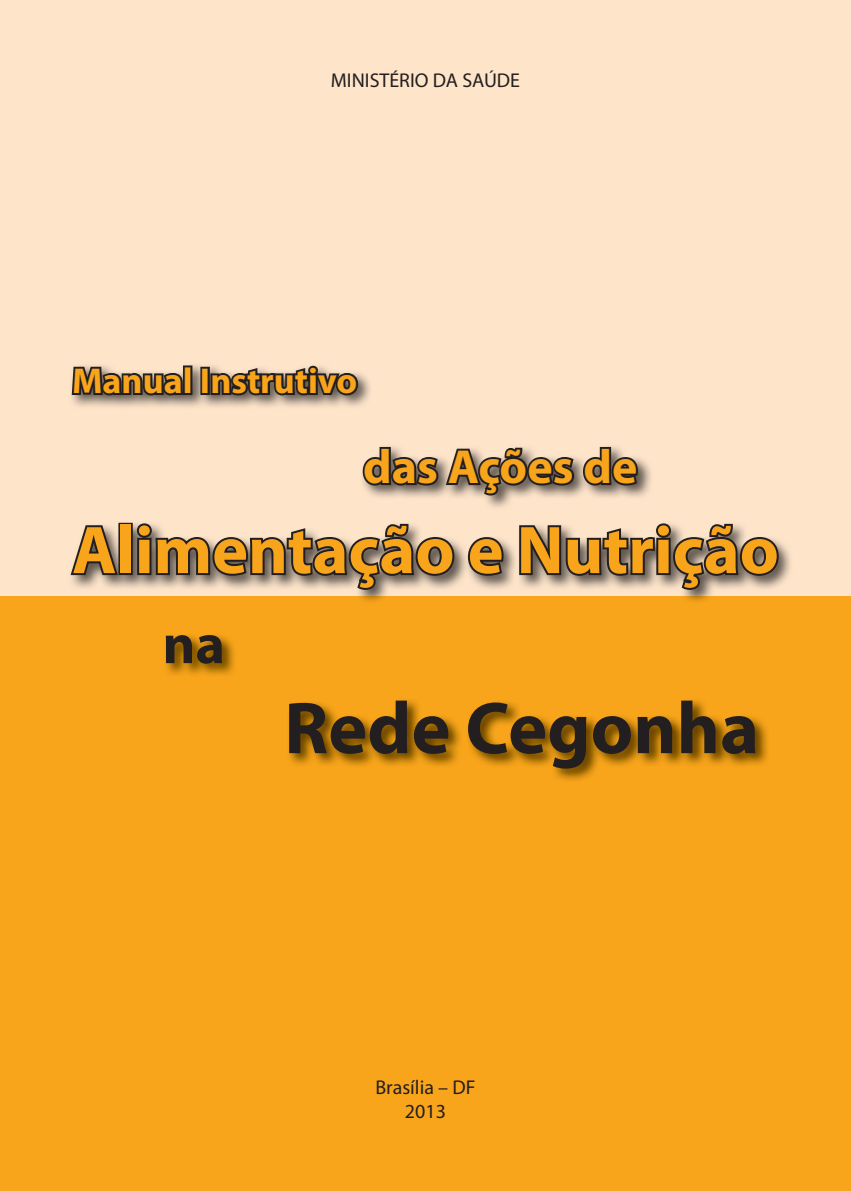
<style>
.page{position:relative;width:851px;height:1191px;background:#fff}
.page>*{position:absolute;margin:0;border:0;box-sizing:border-box;transform-origin:0 0}
.t1{font:700 74px "Myriad Pro";color:#231f20}
.t2{font:700 68px "Myriad Pro";color:#f9a51b}
.t3{font:700 56px "Myriad Pro";color:#231f20}
.t4{font:700 48px "Myriad Pro";color:#f9a51b}
.t5{font:700 36px "Myriad Pro";color:#f9a51b}
.t6{font:20px/24px "Myriad Pro";color:#231f20;text-align:center}
</style>
<div class="page">
<div style="left:0;top:595px;width:850px;height:596px;background:#f9a51b"></div>
<div style="left:0;top:0;width:850px;height:595px;background:#fee4c9"></div>
<img style="left:68px;top:365px;width:724px;height:415px">
<svg style="left:70px;top:365px;width:116px;height:32px"></svg>
<div style="left:183px;top:365px;width:9px;height:30px;border:4px solid #231f20"></div>
<div style="left:200px;top:367px;width:10px;height:28px;border:4px solid #231f20"></div>
<svg style="left:208px;top:365px;width:152px;height:33px"></svg>
<svg style="left:360px;top:423px;width:280px;height:74px"></svg>
<svg style="left:68px;top:523px;width:52px;height:54px"></svg>
<div style="left:118px;top:523px;width:15px;height:52px;border:4px solid #231f20"></div>
<svg style="left:135px;top:521px;width:321px;height:71px"></svg>
<svg style="left:466px;top:535px;width:39px;height:43px"></svg>
<svg style="left:517px;top:521px;width:263px;height:71px"></svg>
<p class="t6" style="left:331px;top:68px;width:191px">MINISTÉRIO DA SAÚDE</p>
<h3 class="t5" style="left:72px;top:357px;width:287px">Manual Instrutivo</h3>
<h3 class="t4" style="left:363px;top:435px;width:276px">das Ações de</h3>
<h2 class="t2" style="left:72px;top:506px;width:708px">Alimentação e Nutrição</h2>
<h3 class="t3" style="left:162px;top:607px;width:64px">na</h3>
<h1 class="t1" style="left:284px;top:680px;width:476px">Rede Cegonha</h1>
<p class="t6" style="left:375px;top:1075px;width:102px">Brasília – DF<br>2013</p>
</div>
